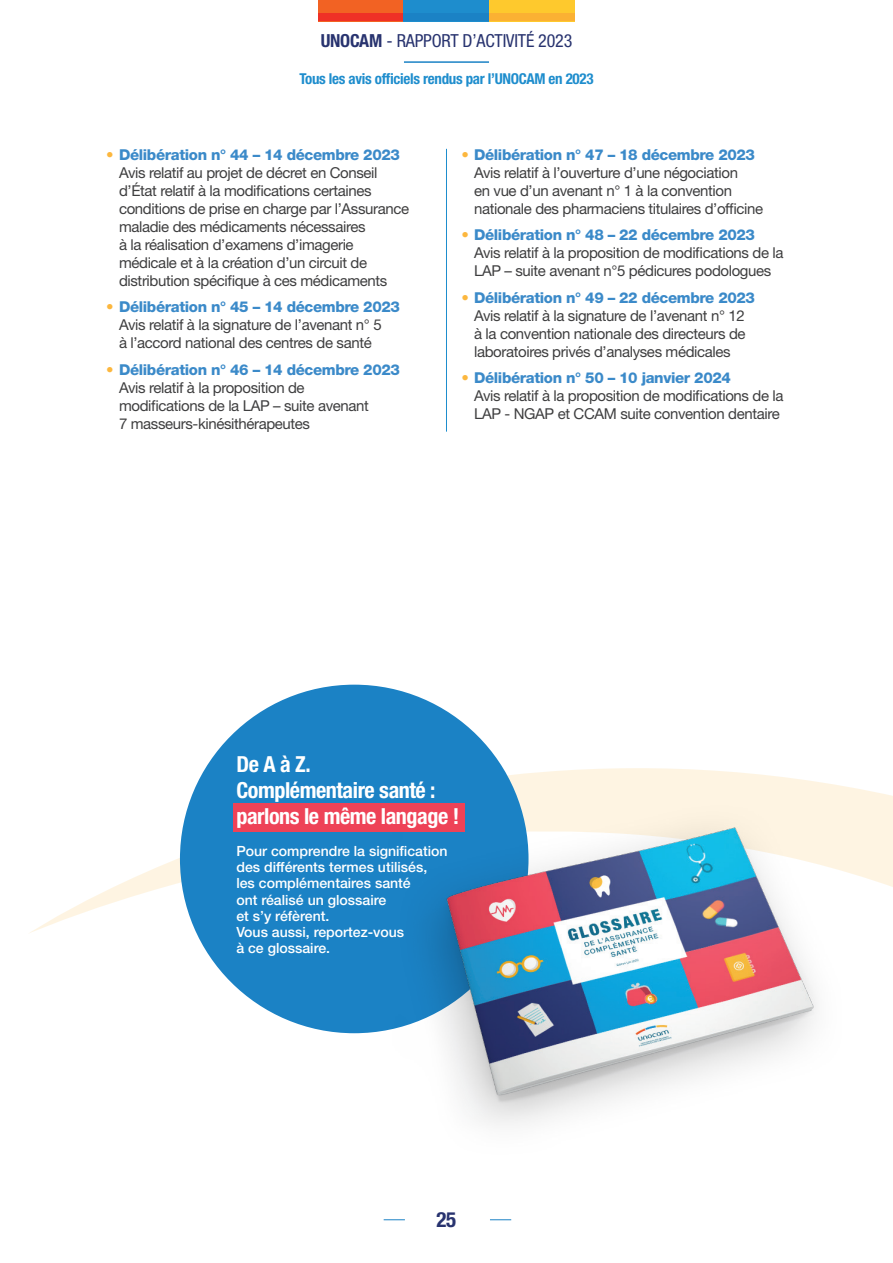
<style>
.page{position:relative;width:893px;height:1263px;background:#fff}
.page>*{position:absolute;margin:0;border:0;box-sizing:border-box;transform-origin:0 0}
.t1{font:700 condensed 22.2px/26.1px "Helvetica Neue LT Std";letter-spacing:-.02em;color:#fff}
.t2{font:700 condensed 21px "Helvetica Neue LT Std";color:#28336f}
.t3{font:condensed 18px "Helvetica Neue LT Std";letter-spacing:-.01em;color:#28336f}
.t4{font:15px/18px "Helvetica Neue LT Std";letter-spacing:-.025em;color:#3e3e3f}
.t5{font:700 condensed 15px "Helvetica Neue LT Std";letter-spacing:-.02em;color:#1e8dcd}
.t6{font:500 14.1px/16px "Helvetica Neue LT Std";color:#fff}
.s1{font-weight:700}
.s2{font-stretch:condensed;color:#fcb73e}
.s3{font-weight:800;color:#3b8ac9}
</style>
<div class="page">
<div style="left:489px;top:0;width:85px;height:21px;background:#fec92d"></div>
<div style="left:319px;top:0;width:85px;height:21px;background:#f26223"></div>
<div style="left:404px;top:0;width:85px;height:21px;background:#1e8dcd"></div>
<div style="left:489px;top:14px;width:85px;height:7px;background:#fbb133"></div>
<div style="left:319px;top:14px;width:85px;height:7px;background:#ef3026"></div>
<div style="left:404px;top:14px;width:85px;height:7px;background:#1b82c5"></div>
<svg style="left:490px;top:1219px;width:21px;height:1px"></svg>
<svg style="left:384px;top:1219px;width:21px;height:1px"></svg>
<hr style="left:404px;top:61px;width:85px;height:2px;background:#1b82c5">
<hr style="left:446px;top:149px;width:1px;height:283px;background:#1e8dcd">
<svg style="left:30px;top:767px;width:863px;height:179px"></svg>
<div style="left:180px;top:685px;width:348px;height:348px;background:#1b82c5;border-radius:50%"></div>
<img style="left:330px;top:735px;width:511px;height:390px">
<div style="left:233px;top:803px;width:232px;height:28px;background:#ee4257"></div>
<p class="t3" style="left:321px;top:30px;width:253px"><span class="s1">UNOCAM</span> - RAPPORT D’ACTIVITÉ 2023</p>
<p class="t5" style="left:299px;top:69px;width:296px">Tous les avis officiels rendus par l’UNOCAM en 2023</p>
<p class="t4" style="left:119px;top:145px;width:292px;text-indent:-13px"><span class="s2">•</span> <span class="s3">Délibération n° 44 – 14 décembre 2023<br></span>Avis relatif au projet de décret en Conseil d’État relatif à la modifications certaines conditions de prise en charge par l’Assurance maladie des médicaments nécessaires<br>à la réalisation d’examens d’imagerie médicale et à la création d’un circuit de distribution spécifique à ces médicaments</p>
<p class="t4" style="left:119px;top:297px;width:282px;text-indent:-13px"><span class="s2">•</span> <span class="s3">Délibération n° 45 – 14 décembre 2023<br></span>Avis relatif à la signature de l’avenant n° 5<br>à l’accord national des centres de santé</p>
<p class="t4" style="left:119px;top:360px;width:282px;text-indent:-13px"><span class="s2">•</span> <span class="s3">Délibération n° 46 – 14 décembre 2023<br></span>Avis relatif à la proposition de<br>modifications de la LAP – suite avenant<br>7 masseurs-kinésithérapeutes</p>
<p class="t4" style="left:474px;top:145px;width:291px;text-indent:-13px"><span class="s2">•</span> <span class="s3">Délibération n° 47 – 18 décembre 2023<br></span>Avis relatif à l’ouverture d’une négociation<br>en vue d’un avenant n° 1 à la convention nationale des pharmaciens titulaires d’officine</p>
<p class="t4" style="left:474px;top:225px;width:311px;text-indent:-13px"><span class="s2">•</span> <span class="s3">Délibération n° 48 – 22 décembre 2023<br></span>Avis relatif à la proposition de modifications de la<br>LAP – suite avenant n°5 pédicures podologues</p>
<p class="t4" style="left:474px;top:288px;width:282px;text-indent:-13px"><span class="s2">•</span> <span class="s3">Délibération n° 49 – 22 décembre 2023<br></span>Avis relatif à la signature de l’avenant n° 12 à la convention nationale des directeurs de laboratoires privés d’analyses médicales</p>
<p class="t4" style="left:474px;top:369px;width:311px;text-indent:-13px"><span class="s2">•</span> <span class="s3">Délibération n° 50 – 10 janvier 2024<br></span>Avis relatif à la proposition de modifications de la<br>LAP - NGAP et CCAM suite convention dentaire</p>
<h1 class="t1" style="left:236px;top:750px;width:224px">De A à Z.<br>Complémentaire santé : parlons le même langage !</h1>
<p class="t6" style="left:236px;top:843px;width:213px">Pour comprendre la signification des différents termes utilisés, les complémentaires santé<br>ont réalisé un glossaire<br>et s’y réfèrent.<br>Vous aussi, reportez-vous<br>à ce glossaire.</p>
<h2 class="t2" style="left:436px;top:1207px;width:21px">25</h2>
</div>
